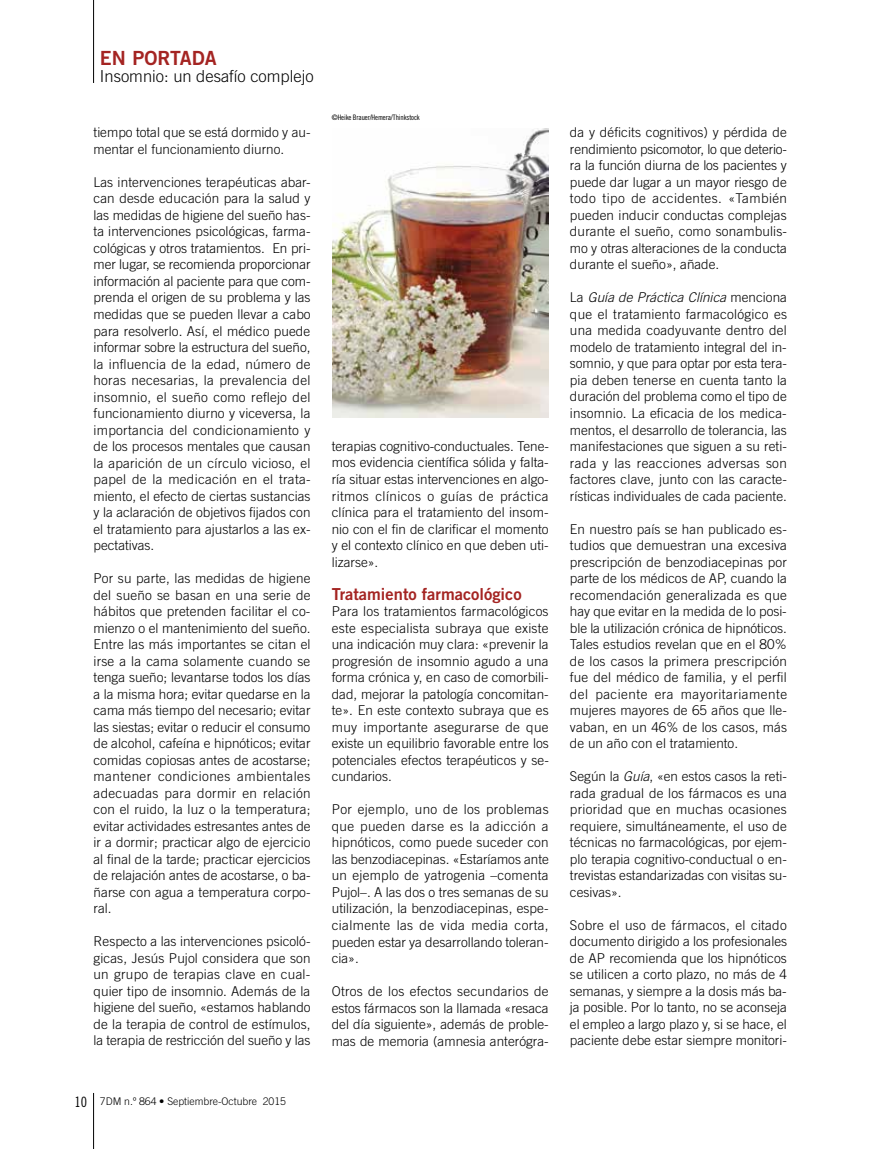
<style>
.page{position:relative;width:872px;height:1149px;background:#fff}
.page>*{position:absolute;margin:0;border:0;box-sizing:border-box;transform-origin:0 0}
.t1{font:19.5px "Trade Gothic LT Std Bd 2";color:#a42422}
.t2{font:300 16.5px "Trade Gothic LT Std";color:#000}
.t3{font:16.5px "Trade Gothic LT Std Bd 2";color:#a42422}
.t4{font:300 13.5px/16.5px "Trade Gothic LT Std";color:#000;text-align:justify}
.t5{font:300 10.5px "Trade Gothic LT Std";color:#000}
.t6{font:7.5px "Trade Gothic LT Std Cn 18";letter-spacing:-.015em;color:#000}
.s1{font-family:"Trade Gothic LT Std Cn 18";font-weight:400;font-size:14.25px}
.s2{font-style:italic}
</style>
<div class="page">
<hr style="left:93px;top:1092px;width:1px;height:56px;background:#000">
<hr style="left:93px;top:0;width:1px;height:83px;background:#000">
<img style="left:332px;top:129px;width:216px;height:288px">
<h1 class="t1" style="left:100px;top:46px;width:118px">EN PORTADA</h1>
<p class="t2" style="left:100px;top:67px;width:215px">Insomnio: un desafío complejo</p>
<p class="t4" style="left:94px;top:124px;width:218px">tiempo total que se está dormido y au&shy;mentar el funcionamiento diurno.</p>
<p class="t4" style="left:94px;top:174px;width:218px">Las intervenciones terapéuticas abar&shy;can desde educación para la salud y las medidas de higiene del sueño has&shy;ta intervenciones psicológicas, farma&shy;cológicas y otros tratamientos. En pri&shy;mer lugar, se recomienda proporcionar información al paciente para que com&shy;prenda el origen de su problema y las medidas que se pueden llevar a cabo para resolverlo. Así, el médico puede informar sobre la estructura del sueño, la influencia de la edad, número de horas necesarias, la prevalencia del insomnio, el sueño como reflejo del funcionamiento diurno y viceversa, la importancia del condicionamiento y de los procesos mentales que causan la aparición de un círculo vicioso, el papel de la medicación en el trata&shy;miento, el efecto de ciertas sustancias y la aclaración de objetivos fijados con el tratamiento para ajustarlos a las ex&shy;pectativas.</p>
<p class="t4" style="left:94px;top:569px;width:218px">Por su parte, las medidas de higiene del sueño se basan en una serie de hábitos que pretenden facilitar el co&shy;mienzo o el mantenimiento del sueño.<br>Entre las más importantes se citan el irse a la cama solamente cuando se tenga sueño; levantarse todos los días a la misma hora; evitar quedarse en la cama más tiempo del necesario; evitar las siestas; evitar o reducir el consumo de alcohol, cafeína e hipnóticos; evitar comidas copiosas antes de acostarse; mantener condiciones ambientales adecuadas para dormir en relación con el ruido, la luz o la temperatura; evitar actividades estresantes antes de ir a dormir; practicar algo de ejercicio al final de la tarde; practicar ejercicios de relajación antes de acostarse, o ba&shy;ñarse con agua a temperatura corpo&shy;ral.</p>
<p class="t4" style="left:94px;top:932px;width:218px">Respecto a las intervenciones psicoló&shy;gicas, Jesús Pujol considera que son un grupo de terapias clave en cual&shy;quier tipo de insomnio. Además de la higiene del sueño, «estamos hablando de la terapia de control de estímulos, la terapia de restricción del sueño y las</p>
<p class="t6" style="left:332px;top:113px;width:90px">©Heike Brauer/Hemera/Thinkstock</p>
<p class="t4" style="left:332px;top:437px;width:219px">terapias cognitivo-conductuales. Tene&shy;mos evidencia científica sólida y falta&shy;ría situar estas intervenciones en algo&shy;ritmos clínicos o guías de práctica clínica para el tratamiento del insom&shy;nio con el fin de clarificar el momento y el contexto clínico en que deben uti&shy;lizarse».</p>
<p class="t3" style="left:332px;top:583px;width:191px">Tratamiento farmacológico</p>
<p class="t4" style="left:332px;top:603px;width:218px">Para los tratamientos farmacológicos este especialista subraya que existe una indicación muy clara: «prevenir la progresión de insomnio agudo a una forma crónica y, en caso de comorbili&shy;dad, mejorar la patología concomitan&shy;te». En este contexto subraya que es muy importante asegurarse de que existe un equilibrio favorable entre los potenciales efectos terapéuticos y se&shy;cundarios.</p>
<p class="t4" style="left:332px;top:801px;width:218px">Por ejemplo, uno de los problemas que pueden darse es la adicción a hipnóticos, como puede suceder con las benzodiacepinas. «Estaríamos ante un ejemplo de yatrogenia –comenta Pujol–. A las dos o tres semanas de su utilización, la benzodiacepinas, espe&shy;cialmente las de vida media corta, pueden estar ya desarrollando toleran&shy;cia».</p>
<p class="t4" style="left:332px;top:982px;width:218px">Otros de los efectos secundarios de estos fármacos son la llamada «resaca del día siguiente», además de proble&shy;mas de memoria (amnesia anterógra-</p>
<p class="t5" style="left:75px;top:1094px;width:213px"><span class="s1">10</span> 7DM n.º 864 • Septiembre-Octubre 2015</p>
<p class="t4" style="left:570px;top:124px;width:219px">da y déficits cognitivos) y pérdida de rendimiento psicomotor, lo que deterio&shy;ra la función diurna de los pacientes y puede dar lugar a un mayor riesgo de todo tipo de accidentes. «También pueden inducir conductas complejas durante el sueño, como sonambulis&shy;mo y otras alteraciones de la conducta durante el sueño», añade.</p>
<p class="t4" style="left:570px;top:289px;width:218px">La <span class="s2">Guía de Práctica Clínica</span> menciona que el tratamiento farmacológico es una medida coadyuvante dentro del modelo de tratamiento integral del in&shy;somnio, y que para optar por esta tera&shy;pia deben tenerse en cuenta tanto la duración del problema como el tipo de insomnio. La eficacia de los medica&shy;mentos, el desarrollo de tolerancia, las manifestaciones que siguen a su reti&shy;rada y las reacciones adversas son factores clave, junto con las caracte&shy;rísticas individuales de cada paciente.</p>
<p class="t4" style="left:570px;top:520px;width:219px">En nuestro país se han publicado es&shy;tudios que demuestran una excesiva prescripción de benzodiacepinas por parte de los médicos de AP, cuando la recomendación generalizada es que hay que evitar en la medida de lo posi&shy;ble la utilización crónica de hipnóticos.<br>Tales estudios revelan que en el 80% de los casos la primera prescripción fue del médico de familia, y el perfil del paciente era mayoritariamente mujeres mayores de 65 años que lle&shy;vaban, en un 46% de los casos, más de un año con el tratamiento.</p>
<p class="t4" style="left:570px;top:767px;width:218px">Según la <span class="s2">Guía</span>, «en estos casos la reti&shy;rada gradual de los fármacos es una prioridad que en muchas ocasiones requiere, simultáneamente, el uso de técnicas no farmacológicas, por ejem&shy;plo terapia cognitivo-conductual o en&shy;trevistas estandarizadas con visitas su&shy;cesivas».</p>
<p class="t4" style="left:570px;top:916px;width:218px">Sobre el uso de fármacos, el citado documento dirigido a los profesionales de AP recomienda que los hipnóticos se utilicen a corto plazo, no más de 4 semanas, y siempre a la dosis más ba&shy;ja posible. Por lo tanto, no se aconseja el empleo a largo plazo y, si se hace, el paciente debe estar siempre monitori-</p>
</div>
